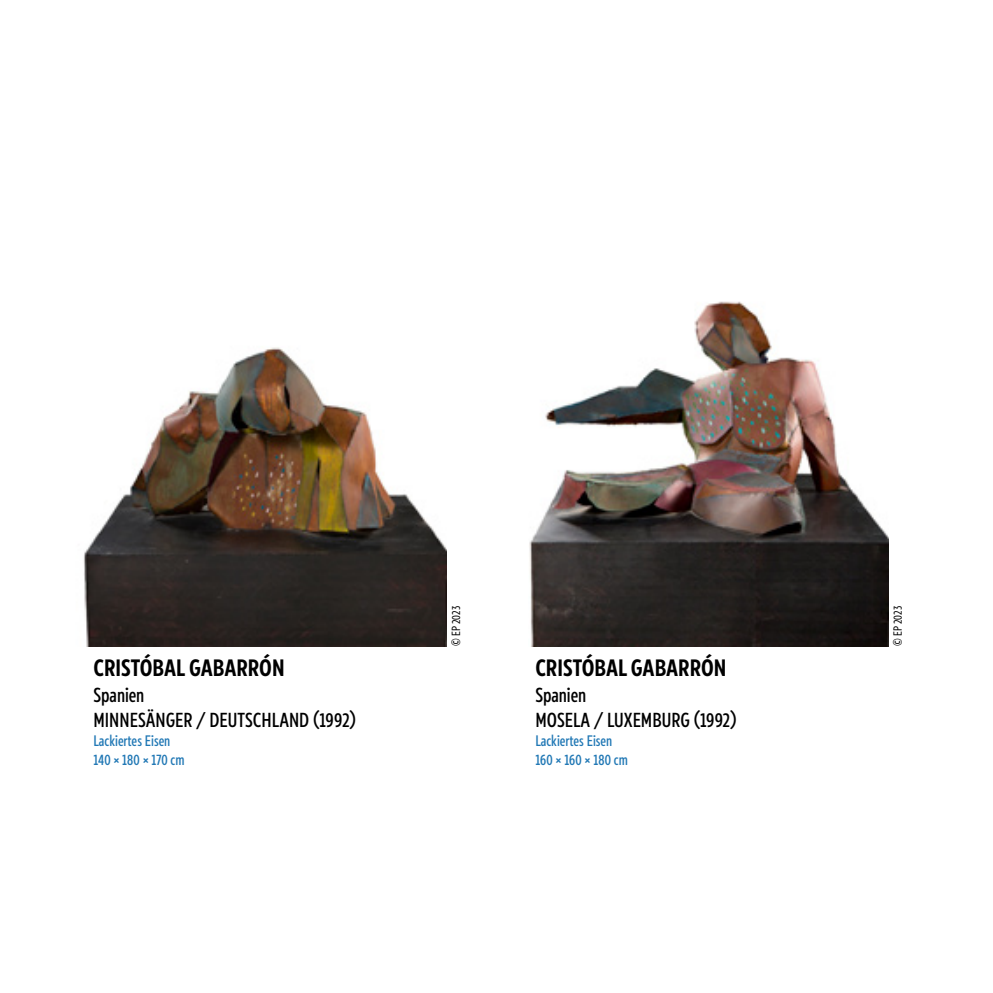
<style>
.page{position:relative;width:993px;height:993px;background:#fff}
.page>*{position:absolute;margin:0;border:0;box-sizing:border-box;transform-origin:0 0}
.t1{font:700 24.5px "Europea Narrow";color:#000}
.t2{font:500 21px/25.2px "Europea Narrow";color:#000}
.t3{font:500 15.75px/18.9px "Europea Narrow";color:#2178b5}
.t4{font:12.25px "Europea Narrow";letter-spacing:.015em;color:#000}
</style>
<div class="page">
<img style="left:83px;top:347px;width:363px;height:299px">
<img style="left:529px;top:301px;width:359px;height:345px">
<p class="t1" style="left:93px;top:649px;width:192px">CRISTÓBAL GABARRÓN</p>
<p class="t2" style="left:93px;top:680px;width:264px">Spanien<br>MINNESÄNGER / DEUTSCHLAND (1992)</p>
<p class="t3" style="left:93px;top:730px;width:92px">Lackiertes Eisen<br>140 × 180 × 170 cm</p>
<p class="t4" style="left:447px;top:646px;width:42px;rotate:-90deg">© EP 2023</p>
<p class="t4" style="left:888px;top:646px;width:42px;rotate:-90deg">© EP 2023</p>
<p class="t1" style="left:535px;top:649px;width:192px">CRISTÓBAL GABARRÓN</p>
<p class="t2" style="left:535px;top:680px;width:203px">Spanien<br>MOSELA / LUXEMBURG (1992)</p>
<p class="t3" style="left:535px;top:730px;width:94px">Lackiertes Eisen<br>160 × 160 × 180 cm</p>
</div>
